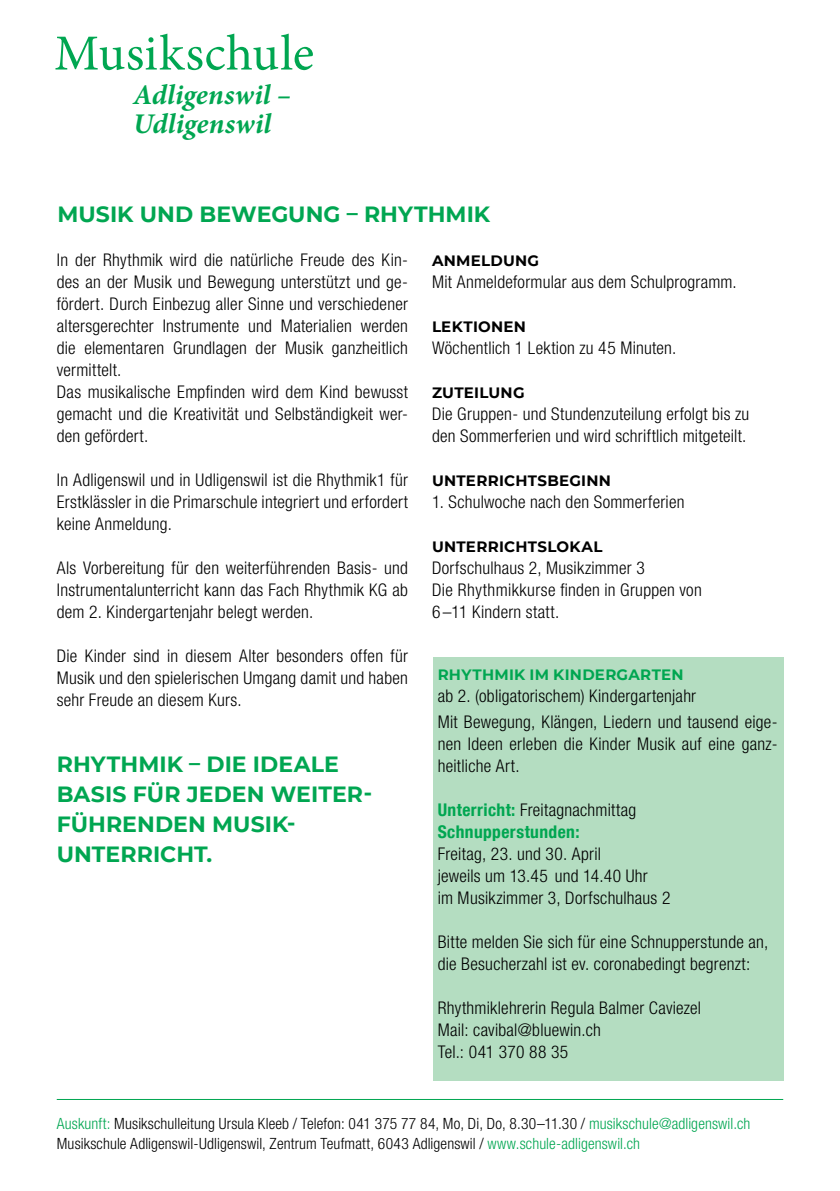
<style>
.page{position:relative;width:840px;height:1191px;background:#fff}
.page>*{position:absolute;margin:0;border:0;box-sizing:border-box;transform-origin:0 0}
.t1{font:50.4px "Minion Pro";letter-spacing:.005em;color:#00a651}
.t2{font:italic 700 28.6px/28.6px "Minion Pro";color:#00a651}
.t3{font:700 22px/30px "Montserrat";color:#00a651}
.t4{font:300 condensed 17.6px/22px "Helvetica Neue LT Com";letter-spacing:.015em;color:#000}
.t5{font:700 condensed 17.6px/22px "Helvetica Neue LT Com";letter-spacing:.025em;color:#00a651}
.t6{font:300 condensed 15.6px/20px "Helvetica Neue LT Com";letter-spacing:.01em;color:#000}
.t7{font:700 15px "Montserrat";letter-spacing:.015em;color:#000}
.t8{font:700 15px "Montserrat";letter-spacing:.015em;color:#00a651}
.s1{font-weight:300;color:#000}
.s2{color:#00a651}
</style>
<div class="page">
<hr style="left:57px;top:1099px;width:725px;height:1px;background:#00a651">
<div style="left:433px;top:656px;width:349px;height:424px;background:#b4ddc1"></div>
<h1 class="t1" style="left:54px;top:20px;width:261px">Musikschule</h1>
<h2 class="t2" style="left:133px;top:80px;width:159px">Adligenswil –<br>Udligenswil</h2>
<p class="t3" style="left:57px;top:198px;width:434px">MUSIK UND BEWEGUNG – RHYTHMIK</p>
<p class="t4" style="left:57px;top:249px;width:352px">In der Rhythmik wird die natürliche Freude des Kin&shy;des an der Musik und Bewegung unterstützt und ge&shy;fördert. Durch Einbezug aller Sinne und verschiedener altersgerechter Instrumente und Materialien werden die elementaren Grundlagen der Musik ganzheitlich vermittelt.<br>Das musikalische Empfinden wird dem Kind bewusst gemacht und die Kreativität und Selbständigkeit wer&shy;den gefördert.</p>
<p class="t4" style="left:57px;top:469px;width:352px;text-align:justify">In Adligenswil und in Udligenswil ist die Rhythmik1 für Erstklässler in die Primarschule integriert und erfordert keine Anmeldung.</p>
<p class="t4" style="left:57px;top:557px;width:352px;text-align:justify">Als Vorbereitung für den weiterführenden Basis- und Instrumentalunterricht kann das Fach Rhythmik KG ab dem 2. Kindergartenjahr belegt werden.</p>
<p class="t4" style="left:57px;top:645px;width:352px;text-align:justify">Die Kinder sind in diesem Alter besonders offen für Musik und den spielerischen Umgang damit und haben sehr Freude an diesem Kurs.</p>
<p class="t3" style="left:57px;top:748px;width:317px">RHYTHMIK – DIE IDEALE<br>BASIS FÜR JEDEN WEITER-<br>FÜHRENDEN MUSIK-<br>UNTERRICHT.</p>
<p class="t7" style="left:432px;top:250px;width:109px">ANMELDUNG</p>
<p class="t4" style="left:432px;top:271px;width:306px">Mit Anmeldeformular aus dem Schulprogramm.</p>
<p class="t7" style="left:432px;top:316px;width:95px">LEKTIONEN</p>
<p class="t4" style="left:432px;top:337px;width:246px">Wöchentlich 1 Lektion zu 45 Minuten.</p>
<p class="t7" style="left:432px;top:382px;width:94px">ZUTEILUNG</p>
<p class="t4" style="left:432px;top:403px;width:318px">Die Gruppen- und Stundenzuteilung erfolgt bis zu den Sommerferien und wird schriftlich mitgeteilt.</p>
<p class="t7" style="left:432px;top:470px;width:180px">UNTERRICHTSBEGINN</p>
<p class="t4" style="left:432px;top:491px;width:254px">1. Schulwoche nach den Sommerferien</p>
<p class="t7" style="left:432px;top:536px;width:172px">UNTERRICHTSLOKAL</p>
<p class="t4" style="left:432px;top:557px;width:271px">Dorfschulhaus 2, Musikzimmer 3<br>Die Rhythmikkurse finden in Gruppen von<br>6 –11 Kindern statt.</p>
<p class="t8" style="left:437px;top:664px;width:247px">RHYTHMIK IM KINDERGARTEN</p>
<p class="t4" style="left:437px;top:683px;width:341px;line-height:26px">ab 2. (obligatorischem) Kindergartenjahr<br>Mit Bewegung, Klängen, Liedern und tausend eige-</p>
<p class="t4" style="left:437px;top:733px;width:341px">nen Ideen erleben die Kinder Musik auf eine ganz&shy;heitliche Art.</p>
<p class="t5" style="left:437px;top:799px;width:200px">Unterricht: <span class="s1">Freitagnachmittag<br></span>Schnupperstunden:</p>
<p class="t4" style="left:437px;top:843px;width:234px">Freitag, 23. und 30. April<br>jeweils um 13.45 und 14.40 Uhr<br>im Musikzimmer 3, Dorfschulhaus 2</p>
<p class="t4" style="left:437px;top:931px;width:332px">Bitte melden Sie sich für eine Schnupperstunde an, die Besucherzahl ist ev. coronabedingt begrenzt:</p>
<p class="t4" style="left:437px;top:997px;width:265px">Rhythmiklehrerin Regula Balmer Caviezel<br>Mail: cavibal@bluewin.ch<br>Tel.: 041 370 88 35</p>
<p class="t6" style="left:57px;top:1113px;width:694px"><span class="s2">Auskunft:</span> Musikschulleitung Ursula Kleeb / Telefon: 041 375 77 84, Mo, Di, Do, 8.30–11.30 / <span class="s2">musikschule@adligenswil.ch<br></span>Musikschule Adligenswil-Udligenswil, Zentrum Teufmatt, 6043 Adligenswil / <span class="s2">www.schule-adligenswil.ch</span></p>
</div>
